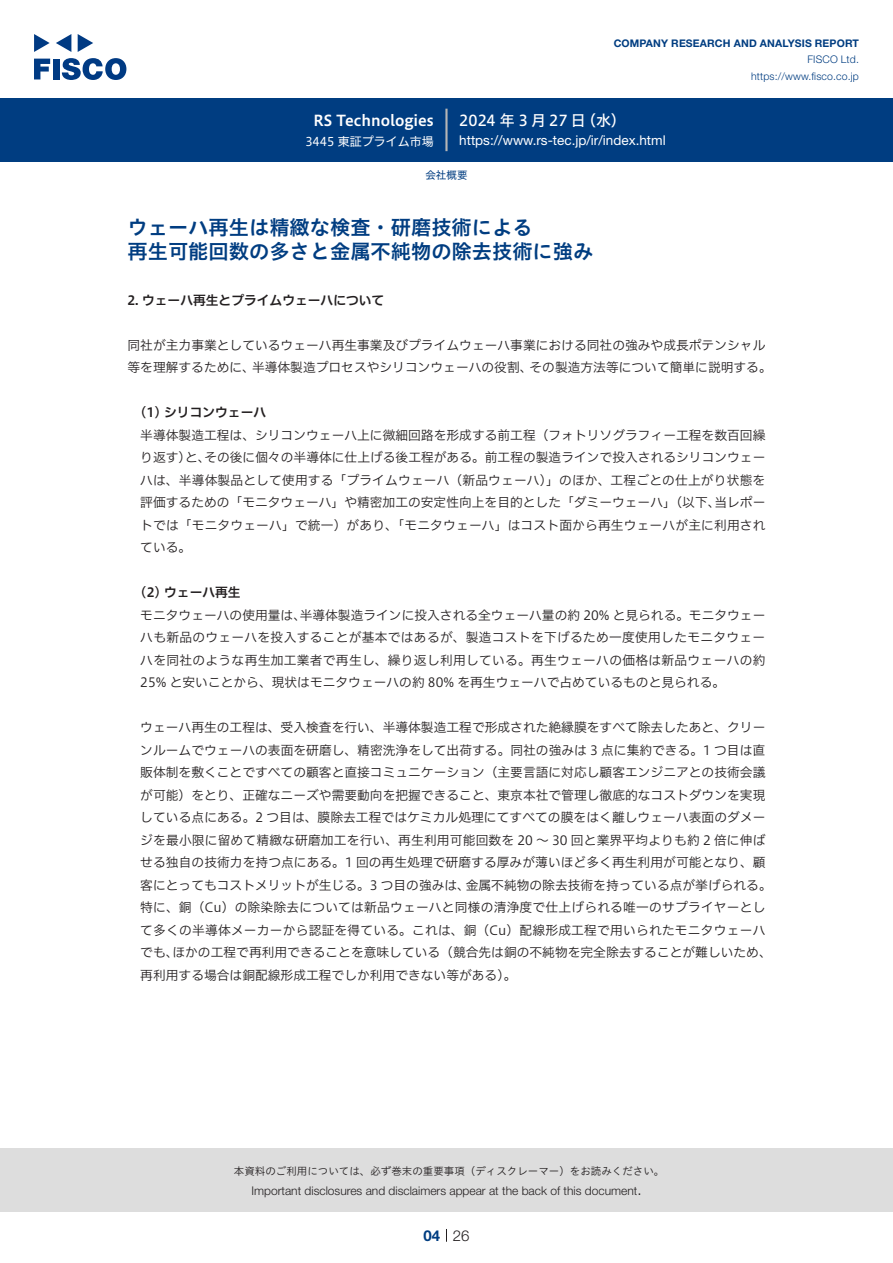
<style>
.page{position:relative;width:893px;height:1263px;background:#fff}
.page>*{position:absolute;margin:0;border:0;box-sizing:border-box;transform-origin:0 0}
.t1{font:20.25px/24px "Hiragino UD Sans Std W6";color:#003d81}
.t2{font:15px "Hiragino UD Sans F Std N W6";color:#fff}
.t3{font:15px "Hiragino UD Sans F Std N W5";letter-spacing:.005em;color:#fff}
.t4{font:300 15px "Helvetica Neue LT Std";color:#231f20}
.t5{font:700 15px "Helvetica Neue LT Std";color:#003d81}
.t6{font:13.5px "Helvetica Neue LT Std";color:#fff}
.t7{font:12.75px/22.5px "Hiragino UD Sans F Std N W3";color:#231f20}
.t8{font:12.75px/22.5px "Hiragino UD Sans F Std N W3";letter-spacing:.02em;color:#231f20}
.t9{font:12.75px "Hiragino UD Sans F Std N W6";color:#231f20}
.t10{font:300 12px "Helvetica Neue LT Std";color:#231f20}
.t11{font:12px "Hiragino UD Sans F Std N W4";color:#fff}
.t12{font:10.5px "Hiragino UD Sans Std W3";color:#231f20}
.t13{font:700 10.5px "Helvetica Neue LT Std";letter-spacing:.015em;color:#003d81}
.t14{font:300 10.5px/16.5px "Helvetica Neue LT Std";letter-spacing:.015em;color:#003d81;text-align:right}
.t15{font:10.5px "Hiragino UD Sans F Std N W4";color:#003d81}
</style>
<div class="page">
<div style="left:0;top:1148px;width:893px;height:64px;background:#ddd"></div>
<svg style="left:34px;top:59px;width:16px;height:20px"></svg>
<div style="left:53px;top:59px;width:6px;height:20px;background:#003a83"></div>
<svg style="left:62px;top:58px;width:64px;height:22px"></svg>
<svg style="left:34px;top:34px;width:16px;height:18px"></svg>
<svg style="left:78px;top:34px;width:15px;height:18px"></svg>
<svg style="left:56px;top:34px;width:15px;height:18px"></svg>
<div style="left:0;top:98px;width:893px;height:64px;background:#003d81"></div>
<hr style="left:445px;top:109px;width:3px;height:42px;background:#b5b5b6">
<svg style="left:446px;top:1229px;width:1px;height:13px"></svg>
<p class="t2" style="left:313px;top:109px;width:122px">RS Technologies</p>
<p class="t11" style="left:305px;top:132px;width:130px">3445 東証プライム市場</p>
<p class="t13" style="left:614px;top:37px;width:247px">COMPANY RESEARCH AND ANALYSIS REPORT</p>
<p class="t14" style="left:751px;top:51px;width:109px">FISCO Ltd. https://www.fisco.co j p.</p>
<p class="t3" style="left:581px;top:109px;width:46px">（水(</p>
<p class="t3" style="left:459px;top:109px;width:128px">2024 年 3月27 日</p>
<p class="t6" style="left:459px;top:132px;width:208px">https://www.rs-tec j p. /i r/ index.html</p>
<p class="t15" style="left:425px;top:167px;width:43px">会社概要</p>
<h1 class="t1" style="left:128px;top:214px;width:467px">ウェーハ再生は精緻な検査・研磨技術による<br>再生可能回数の多さと金属不純物の除去技術に強み</h1>
<p class="t9" style="left:128px;top:290px;width:258px">2. ウェーハ再生とプライムウェーハについて</p>
<p class="t7" style="left:529px;top:333px;width:244px;text-indent:-402px">同社が主力事業としているウェーハ再生事業及びプライムウェーハ事業における同社の強みや成長ポテンシャルその製造方法等について簡単に説明する。</p>
<p class="t7" style="left:252px;top:355px;width:282px">半導体製造プロセスやシリコンウェーハの役割、</p>
<p class="t7" style="left:128px;top:355px;width:129px">等を理解するために、</p>
<p class="t9" style="left:140px;top:403px;width:127px">1( ) シリコンウェーハ</p>
<p class="t7" style="left:140px;top:423px;width:627px;text-align:right">半導体製造工程は、シリコンウェーハ上に微細回路を形成する前工程（フォトリソグラフィー工程を数百回繰その後に個々の半導体に仕上げる後工程がある。前工程の製造ラインで投入されるシリコンウェー</p>
<p class="t7" style="left:140px;top:445px;width:72px">り返すと）、</p>
<p class="t7" style="left:140px;top:468px;width:626px">ハは、半導体製品として使用する「プライムウェーハ（新品ウェーハ）」のほか、工程ごとの仕上がり状態を</p>
<p class="t7" style="left:714px;top:490px;width:52px">当レポー</p>
<p class="t7" style="left:140px;top:490px;width:627px">評価するための「モニタウェーハ」や精密加工の安定性向上を目的とした「ダミーウェーハ」（以下、<br>トでは「モニタウェーハ」で統一）があり、「モニタウェーハ」はコスト面から再生ウェーハが主に利用されている。</p>
<p class="t9" style="left:140px;top:583px;width:102px">2( ) ウェーハ再生</p>
<p class="t7" style="left:300px;top:603px;width:467px">半導体製造ラインに投入される全ウェーハ量の約 20% と見られる。モニタウェー</p>
<p class="t8" style="left:140px;top:603px;width:627px">モニタウェーハの使用量は、<br>ハも新品のウェーハを投入することが基本ではあるが、製造コストを下げるため一度使用したモニタウェーハを同社のような再生加工業者で再生し、繰り返し利用している。再生ウェーハの価格は新品ウェーハの約25% と安いことから、現状はモニタウェーハの約 80% を再生ウェーハで占めているものと見られる。</p>
<p class="t7" style="left:140px;top:715px;width:627px">ウェーハ再生の工程は、受入検査を行い、半導体製造工程で形成された絶縁膜をすべて除去したあと、クリー</p>
<p class="t7" style="left:140px;top:738px;width:626px">ンルームでウェーハの表面を研磨し、精密洗浄をして出荷する。同社の強みは 3 点に集約できる。1 つ目は直</p>
<p class="t7" style="left:140px;top:760px;width:627px">販体制を敷くことですべての顧客と直接コミュニケーション（主要言語に対応し顧客エンジニアとの技術会議</p>
<p class="t7" style="left:140px;top:783px;width:627px">が可能）をとり、正確なニーズや需要動向を把握できること、東京本社で管理し徹底的なコストダウンを実現</p>
<p class="t7" style="left:140px;top:805px;width:627px">している点にある。2 つ目は、膜除去工程ではケミカル処理にてすべての膜をはく離しウェーハ表面のダメー</p>
<p class="t7" style="left:140px;top:828px;width:627px">ジを最小限に留めて精緻な研磨加工を行い、再生利用可能回数を 20 ～ 30 回と業界平均よりも約 2 倍に伸ば</p>
<p class="t7" style="left:140px;top:850px;width:627px">せる独自の技術力を持つ点にある。1 回の再生処理で研磨する厚みが薄いほど多く再生利用が可能となり、顧</p>
<p class="t7" style="left:466px;top:873px;width:307px">金属不純物の除去技術を持っている点が挙げられる。</p>
<p class="t7" style="left:140px;top:873px;width:331px">客にとってもコストメリットが生じる。3 つ目の強みは、</p>
<p class="t7" style="left:140px;top:895px;width:627px">特に、銅（Cu）の除染除去については新品ウェーハと同様の清浄度で仕上げられる唯一のサプライヤーとし</p>
<p class="t7" style="left:140px;top:918px;width:627px">て多くの半導体メーカーから認証を得ている。これは、銅（Cu）配線形成工程で用いられたモニタウェーハ</p>
<p class="t7" style="left:172px;top:940px;width:601px">ほかの工程で再利用できることを意味している（競合先は銅の不純物を完全除去することが難しいため、</p>
<p class="t7" style="left:140px;top:940px;width:378px">でも、<br>再利用する場合は銅配線形成工程でしか利用できない等がある。(</p>
<p class="t12" style="left:234px;top:1163px;width:432px">本資料のご利用については、必ず巻末の重要事項（ディスクレーマー）をお読みください。</p>
<p class="t4" style="left:637px;top:1180px;width:6px">.</p>
<p class="t10" style="left:251px;top:1183px;width:387px">Important disclosures and disclaimers appear at the back of this document</p>
<p class="t5" style="left:423px;top:1226px;width:18px">04</p>
<p class="t4" style="left:453px;top:1226px;width:18px">26</p>
</div>
